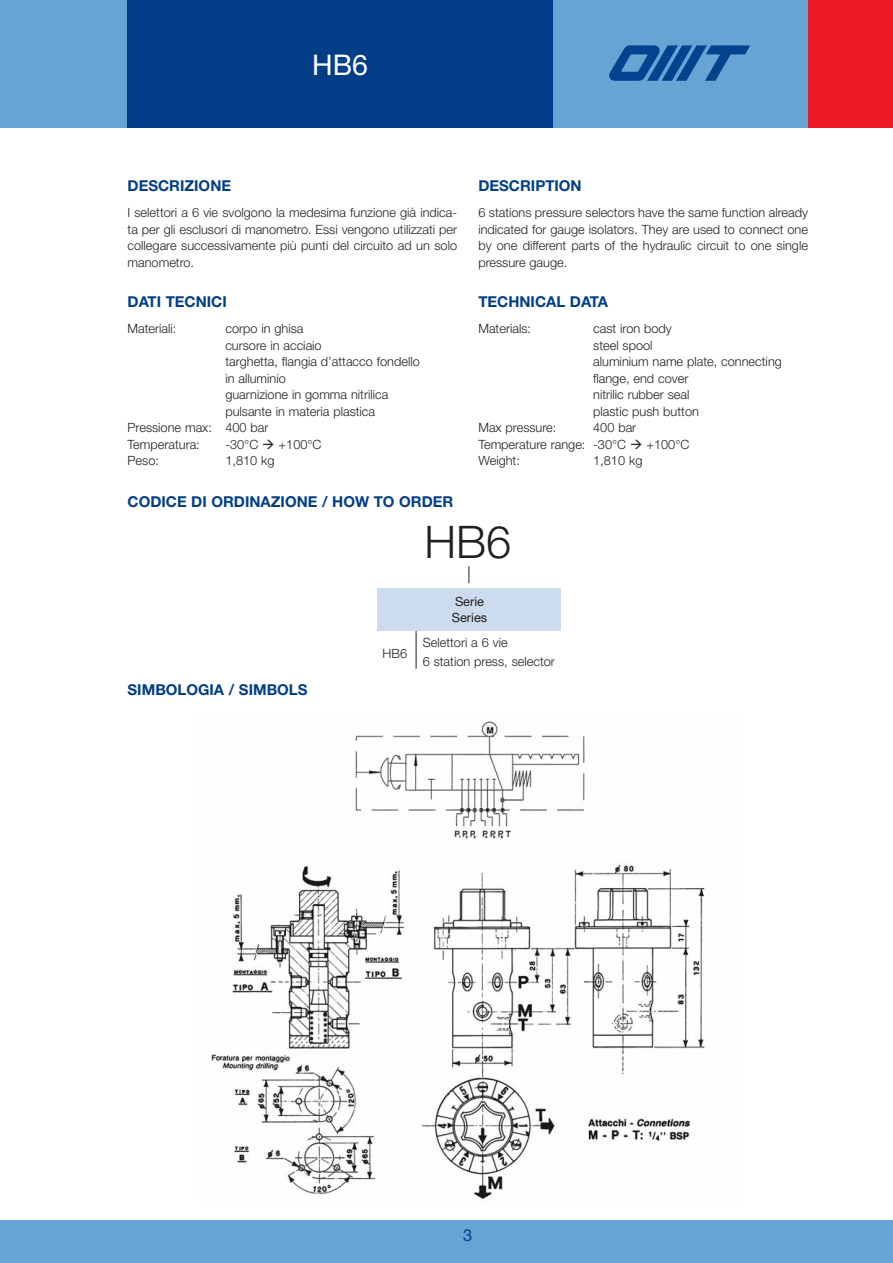
<style>
.page{position:relative;width:893px;height:1263px;background:#fff}
.page>*{position:absolute;margin:0;border:0;box-sizing:border-box;transform-origin:0 0}
.t1{font:300 45px "Helvetica Neue";color:#231f20}
.t2{font:28.5px "Helvetica Neue";color:#fff}
.t3{font:16.5px "Helvetica Neue";color:#023e88}
.t4{font:700 15px "Helvetica Neue";color:#023e88}
.t5{font:300 12.75px/16.5px "Helvetica Neue";color:#231f20}
.t6{font:12.75px/16.5px "Helvetica Neue";color:#231f20}
</style>
<div class="page">
<hr style="left:416px;top:630px;width:1px;height:39px;background:#231f20">
<div style="left:0;top:0;width:893px;height:128px;background:#68a4d3"></div>
<svg style="left:609px;top:45px;width:141px;height:36px"></svg>
<div style="left:128px;top:0;width:425px;height:128px;background:#023e88"></div>
<div style="left:808px;top:0;width:85px;height:128px;background:#ed1c24"></div>
<div style="left:0;top:1220px;width:893px;height:43px;background:#68a4d3"></div>
<hr style="left:0;top:0;width:1px;height:128px;background:#ed1c24">
<img style="left:211px;top:721px;width:494px;height:478px">
<div style="left:377px;top:588px;width:184px;height:42px;background:#ccdcee"></div>
<svg style="left:469px;top:566px;width:1px;height:17px"></svg>
<h2 class="t2" style="left:312px;top:55px;width:57px">HB6</h2>
<p class="t4" style="left:128px;top:180px;width:105px">DESCRIZIONE</p>
<p class="t4" style="left:478px;top:180px;width:105px">DESCRIPTION</p>
<p class="t5" style="left:128px;top:206px;width:331px;text-align:justify">I selettori a 6 vie svolgono la medesima funzione già indica&shy;ta per gli esclusori di manometro. Essi vengono utilizzati per collegare successivamente più punti del circuito ad un solo manometro.</p>
<p class="t5" style="left:478px;top:206px;width:331px;text-align:justify">6 stations pressure selectors have the same function already indicated for gauge isolators. They are used to connect one by one different parts of the hydraulic circuit to one single pressure gauge.</p>
<p class="t4" style="left:128px;top:296px;width:101px">DATI TECNICI</p>
<p class="t4" style="left:478px;top:296px;width:131px">TECHNICAL DATA</p>
<p class="t5" style="left:128px;top:321px;width:50px">Materiali:</p>
<p class="t5" style="left:225px;top:321px;width:80px">corpo in ghisa</p>
<p class="t5" style="left:225px;top:338px;width:98px">cursore in acciaio</p>
<p class="t5" style="left:225px;top:354px;width:196px">targhetta, flangia d’attacco fondello</p>
<p class="t5" style="left:225px;top:371px;width:62px">in alluminio</p>
<p class="t5" style="left:225px;top:387px;width:164px">guarnizione in gomma nitrilica</p>
<p class="t5" style="left:225px;top:404px;width:151px">pulsante in materia plastica</p>
<p class="t5" style="left:128px;top:420px;width:142px">Pressione max: 400 bar</p>
<p class="t5" style="left:128px;top:437px;width:74px">Temperatura:</p>
<p class="t5" style="left:225px;top:437px;width:34px">-30°C</p>
<p class="t5" style="left:279px;top:437px;width:44px">+100°C</p>
<p class="t5" style="left:128px;top:453px;width:33px">Peso:</p>
<p class="t5" style="left:225px;top:453px;width:51px">1,810 kg</p>
<p class="t4" style="left:128px;top:497px;width:327px">CODICE DI ORDINAZIONE / HOW TO ORDER</p>
<p class="t5" style="left:478px;top:321px;width:54px">Materials:</p>
<p class="t5" style="left:593px;top:321px;width:190px">cast iron body<br>steel spool<br>aluminium name plate, connecting flange, end cover<br>nitrilic rubber seal<br>plastic push button</p>
<p class="t5" style="left:478px;top:420px;width:80px">Max pressure:</p>
<p class="t5" style="left:478px;top:420px;width:159px;text-indent:115px">400 bar<br>Temperature range: -30°C</p>
<p class="t5" style="left:646px;top:437px;width:44px">+100°C</p>
<p class="t5" style="left:478px;top:453px;width:43px">Weight:</p>
<p class="t5" style="left:593px;top:453px;width:51px">1,810 kg</p>
<h1 class="t1" style="left:424px;top:525px;width:88px">HB6</h1>
<p class="t6" style="left:452px;top:594px;width:37px">Serie<br>Series</p>
<p class="t4" style="left:128px;top:684px;width:182px">SIMBOLOGIA / SIMBOLS</p>
<p class="t5" style="left:383px;top:646px;width:26px">HB6</p>
<p class="t5" style="left:423px;top:634px;width:134px;line-height:19.2px">Selettori a 6 vie<br>6 station press, selector</p>
<p class="t3" style="left:463px;top:1229px;width:11px">3</p>
</div>
